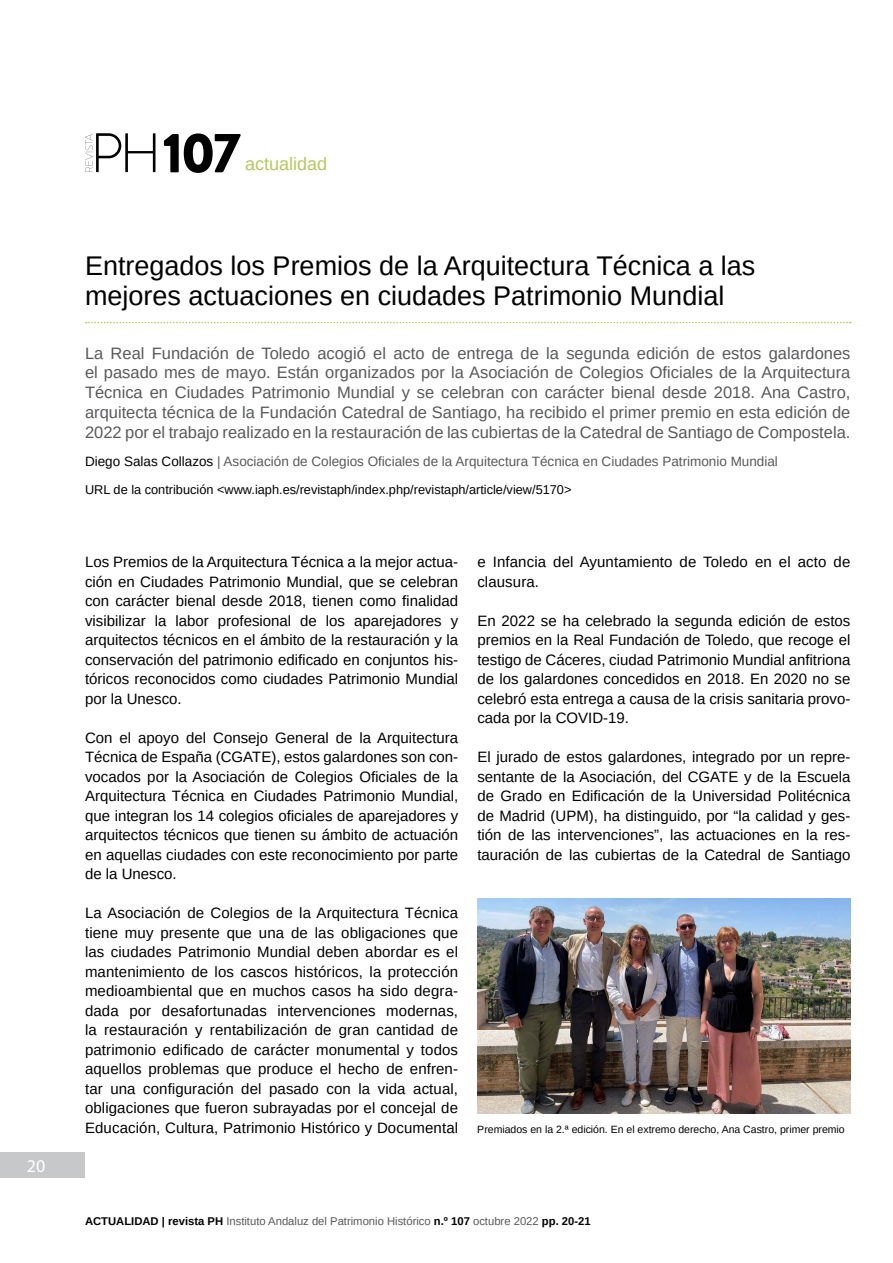
<style>
.page{position:relative;width:893px;height:1263px;background:#fff}
.page>*{position:absolute;margin:0;border:0;box-sizing:border-box;transform-origin:0 0}
.t1{font:900 56.4px "Brandon Grotesque";color:#000}
.t2{font:27px/30px "Arimo";color:#000}
.t3{font:18px "Arimo";color:#b4c85e}
.t4{font:18px "Myriad Pro";color:#fff}
.t5{font:16.5px/19.8px "Arimo";color:#58595b;text-align:justify}
.t6{font:15px/19.5px "Arimo";color:#000;text-align:justify}
.t7{font:13.5px "Arimo";color:#58595b}
.t8{font:12.75px "Arimo";color:#000}
.t9{font:11.25px "Arimo";color:#58595b}
.t10{font:10.5px "Arimo";color:#000}
.s1{color:#000}
.s2{font-weight:700;color:#000}
</style>
<div class="page">
<div style="left:0;top:1152px;width:85px;height:26px;background:#c7c8ca"></div>
<svg style="left:85px;top:133px;width:70px;height:39px"></svg>
<svg style="left:86px;top:322px;width:765px;height:1px"></svg>
<img style="left:477px;top:899px;width:373px;height:214px">
<p class="t4" style="left:27px;top:1155px;width:20px">20</p>
<h1 class="t1" style="left:163px;top:113px;width:80px">107</h1>
<p class="t3" style="left:245px;top:153px;width:84px">actualidad</p>
<h2 class="t2" style="left:85px;top:251px;width:672px">Entregados los Premios de la Arquitectura Técnica a las mejores actuaciones en ciudades Patrimonio Mundial</h2>
<p class="t5" style="left:85px;top:343px;width:767px">La Real Fundación de Toledo acogió el acto de entrega de la segunda edición de estos galardones el pasado mes de mayo. Están organizados por la Asociación de Colegios Oficiales de la Arquitectura Técnica en Ciudades Patrimonio Mundial y se celebran con carácter bienal desde 2018. Ana Castro, arquitecta técnica de la Fundación Catedral de Santiago, ha recibido el primer premio en esta edición de 2022 por el trabajo realizado en la restauración de las cubiertas de la Catedral de Santiago de Compostela.</p>
<p class="t7" style="left:85px;top:453px;width:694px"><span class="s1">Diego Salas Collazos</span> | Asociación de Colegios Oficiales de la Arquitectura Técnica en Ciudades Patrimonio Mundial</p>
<p class="t8" style="left:85px;top:481px;width:488px">URL de la contribución &lt;www.iaph.es/revistaph/index.php/revistaph/article/view/5170&gt;</p>
<p class="t6" style="left:85px;top:552px;width:375px">Los Premios de la Arquitectura Técnica a la mejor actua&shy;ción en Ciudades Patrimonio Mundial, que se celebran con carácter bienal desde 2018, tienen como finalidad visibilizar la labor profesional de los aparejadores y arquitectos técnicos en el ámbito de la restauración y la conservación del patrimonio edificado en conjuntos his&shy;tóricos reconocidos como ciudades Patrimonio Mundial por la Unesco.</p>
<p class="t6" style="left:85px;top:728px;width:375px">Con el apoyo del Consejo General de la Arquitectura Técnica de España (CGATE), estos galardones son con&shy;vocados por la Asociación de Colegios Oficiales de la Arquitectura Técnica en Ciudades Patrimonio Mundial, que integran los 14 colegios oficiales de aparejadores y arquitectos técnicos que tienen su ámbito de actuación en aquellas ciudades con este reconocimiento por parte de la Unesco.</p>
<p class="t6" style="left:85px;top:903px;width:375px">La Asociación de Colegios de la Arquitectura Técnica tiene muy presente que una de las obligaciones que las ciudades Patrimonio Mundial deben abordar es el mantenimiento de los cascos históricos, la protección medioambiental que en muchos casos ha sido degra&shy;dada por desafortunadas intervenciones modernas, la restauración y rentabilización de gran cantidad de patrimonio edificado de carácter monumental y todos aquellos problemas que produce el hecho de enfren&shy;tar una configuración del pasado con la vida actual, obligaciones que fueron subrayadas por el concejal de Educación, Cultura, Patrimonio Histórico y Documental</p>
<p class="t6" style="left:477px;top:552px;width:375px">e Infancia del Ayuntamiento de Toledo en el acto de clausura.</p>
<p class="t6" style="left:477px;top:611px;width:375px">En 2022 se ha celebrado la segunda edición de estos premios en la Real Fundación de Toledo, que recoge el testigo de Cáceres, ciudad Patrimonio Mundial anfitriona de los galardones concedidos en 2018. En 2020 no se celebró esta entrega a causa de la crisis sanitaria provo&shy;cada por la COVID-19.</p>
<p class="t6" style="left:477px;top:747px;width:375px">El jurado de estos galardones, integrado por un repre&shy;sentante de la Asociación, del CGATE y de la Escuela de Grado en Edificación de la Universidad Politécnica de Madrid (UPM), ha distinguido, por “la calidad y ges&shy;tión de las intervenciones”, las actuaciones en la res&shy;tauración de las cubiertas de la Catedral de Santiago</p>
<p class="t10" style="left:477px;top:1122px;width:369px">Premiados en la 2.ª edición. En el extremo derecho, Ana Castro, primer premio</p>
<p class="t9" style="left:85px;top:1213px;width:507px"><span class="s2">ACTUALIDAD | revista PH</span> Instituto Andaluz del Patrimonio Histórico <span class="s2">n.º 107</span> octubre 2022 <span class="s2">pp. 20-21</span></p>
</div>
